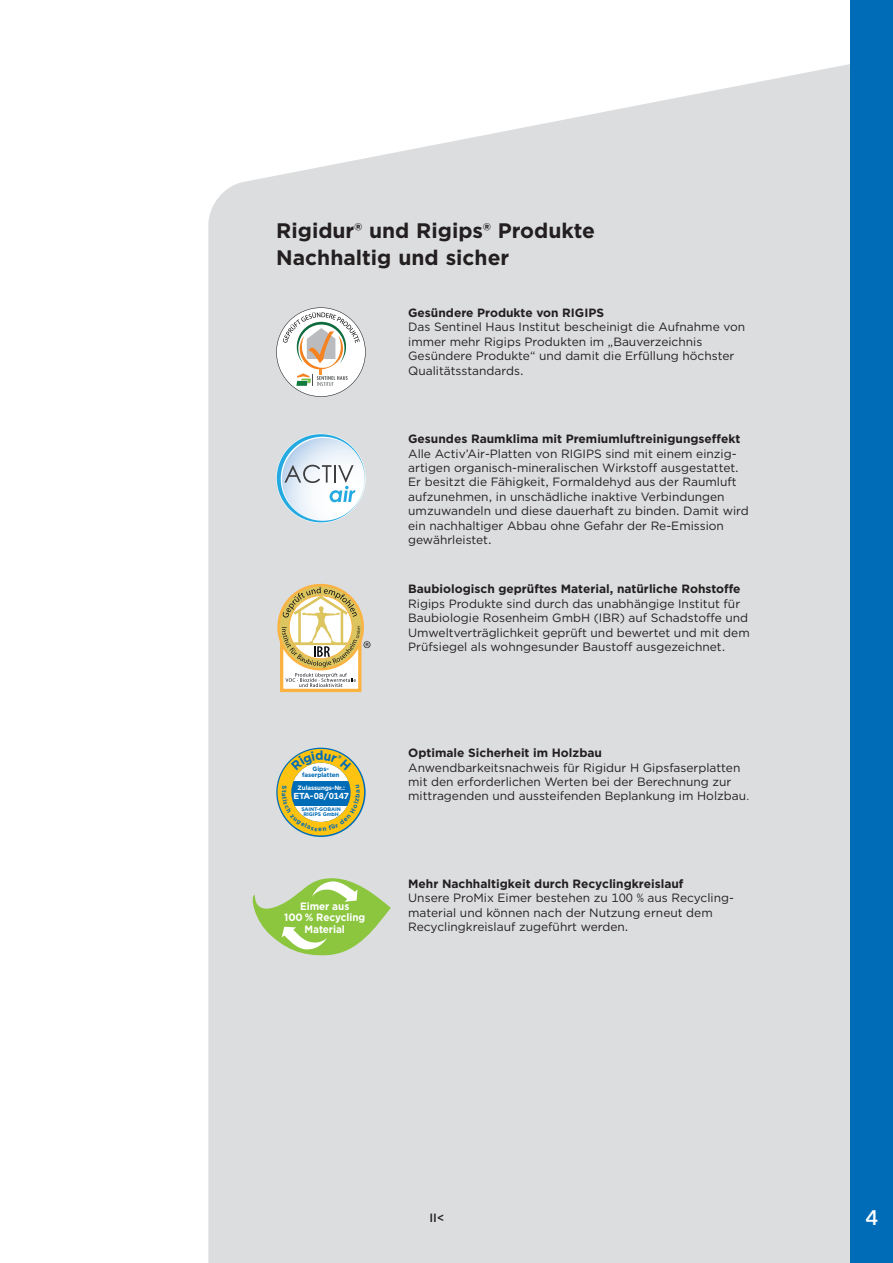
<style>
.page{position:relative;width:893px;height:1263px;background:#fff}
.page>*{position:absolute;margin:0;border:0;box-sizing:border-box;transform-origin:0 0}
.t1{font:700 21px/27px "Gotham";color:#231f20}
.t2{font:500 21px "Gotham";color:#fff}
.t3{font:12px/14.4px "Gotham";color:#231f20}
.t4{font:700 12px "Gotham";color:#231f20}
.t5{font:500 12px "Gotham";color:#231f20}
.t6{font:700 10.65px/11.4px "Gotham";letter-spacing:-.005em;color:#fff;text-align:center;scale:.94 1}
.t7{font:700 8.7px "Gotham";letter-spacing:-.025em;color:#fff}
.t8{font:700 6.3px/6.8px "Gotham";letter-spacing:-.01em;color:#006cb7;text-align:center}
.t9{font:700 6.3px "Gotham";letter-spacing:-.015em;color:#fff}
.t10{font:700 5.25px/5.4px "Gotham";letter-spacing:-.01em;color:#006cb7;text-align:center}
.s1{font-weight:300}
</style>
<div class="page">
<div style="left:208px;top:64px;width:642px;height:1199px;background:#dcdddf"></div>
<svg style="left:276px;top:307px;width:90px;height:90px"></svg>
<svg style="left:277px;top:434px;width:88px;height:88px"></svg>
<svg style="left:253px;top:878px;width:138px;height:77px;background:#b0d286"></svg>
<div style="left:282px;top:640px;width:78px;height:50px;background:#fff"></div>
<div style="left:280px;top:638px;width:81px;height:54px;border:3px solid #fbb240"></div>
<div style="left:277px;top:584px;width:87px;height:86px;border:2px solid #fbb240;border-radius:50%"></div>
<svg style="left:285px;top:673px;width:71px;height:14px"></svg>
<svg style="left:282px;top:587px;width:88px;height:80px"></svg>
<div style="left:850px;top:0;width:43px;height:1263px;background:#006cb7"></div>
<svg style="left:278px;top:749px;width:86px;height:86px"></svg>
<h1 class="t1" style="left:276px;top:217px;width:320px">Rigidur® und Rigips® Produkte<br>Nachhaltig und sicher</h1>
<p class="t4" style="left:408px;top:305px;width:197px">Gesündere Produkte von RIGIPS</p>
<p class="t3" style="left:408px;top:320px;width:338px">Das Sentinel Haus Institut bescheinigt die Aufnahme von immer mehr Rigips Produkten im „Bauverzeichnis Gesündere Produkte“ und damit die Erfüllung höchster Qualitätsstandards.</p>
<p class="t4" style="left:408px;top:431px;width:334px">Gesundes Raumklima mit Premiumluftreinigungseffekt</p>
<p class="t3" style="left:408px;top:446px;width:342px">Alle Activ’Air-Platten von RIGIPS sind mit einem einzig&shy;artigen organisch-mineralischen Wirkstoff ausgestattet.<br>Er besitzt die Fähigkeit, Formaldehyd aus der Raumluft aufzunehmen, in unschädliche inaktive Verbindungen umzuwandeln und diese dauerhaft zu binden. Damit wird ein nachhaltiger Abbau ohne Gefahr der Re-Emission gewährleistet.</p>
<p class="t8" style="left:302px;top:765px;width:39px">Gips&shy;faserplatten</p>
<p class="t10" style="left:301px;top:806px;width:41px">SAINT-GOBAIN<br>RIGIPS GmbH</p>
<p class="t9" style="left:298px;top:783px;width:49px">Zulassungs-Nr.:</p>
<p class="t7" style="left:293px;top:790px;width:57px">ETA-08/0147</p>
<p class="t6" style="left:284px;top:900px;width:88px">Eimer aus<br>100 % Recycling<br>Material</p>
<p class="t4" style="left:408px;top:581px;width:334px">Baubiologisch geprüftes Material, natürliche Rohstoffe</p>
<p class="t3" style="left:408px;top:596px;width:343px">Rigips Produkte sind durch das unabhängige Institut für Baubiologie Rosenheim GmbH (IBR) auf Schadstoffe und Umweltverträglichkeit geprüft und bewertet und mit dem Prüfsiegel als wohngesunder Baustoff ausgezeichnet.</p>
<p class="t4" style="left:408px;top:745px;width:195px">Optimale Sicherheit im Holzbau</p>
<p class="t3" style="left:408px;top:760px;width:343px">Anwendbarkeitsnachweis für Rigidur H Gipsfaserplatten mit den erforderlichen Werten bei der Berechnung zur mittragenden und aussteifenden Beplankung im Holzbau<span class="s1">.</span></p>
<p class="t4" style="left:408px;top:876px;width:277px">Mehr Nachhaltigkeit durch Recyclingkreislauf</p>
<p class="t3" style="left:408px;top:890px;width:326px">Unsere ProMix Eimer bestehen zu 100 % aus Recycling&shy;material und können nach der Nutzung erneut dem<br>Recyclingkreislauf zugeführt werden.</p>
<p class="t5" style="left:429px;top:1209px;width:16px">II&lt;</p>
<h1 class="t2" style="left:865px;top:1203px;width:14px">4</h1>
</div>
